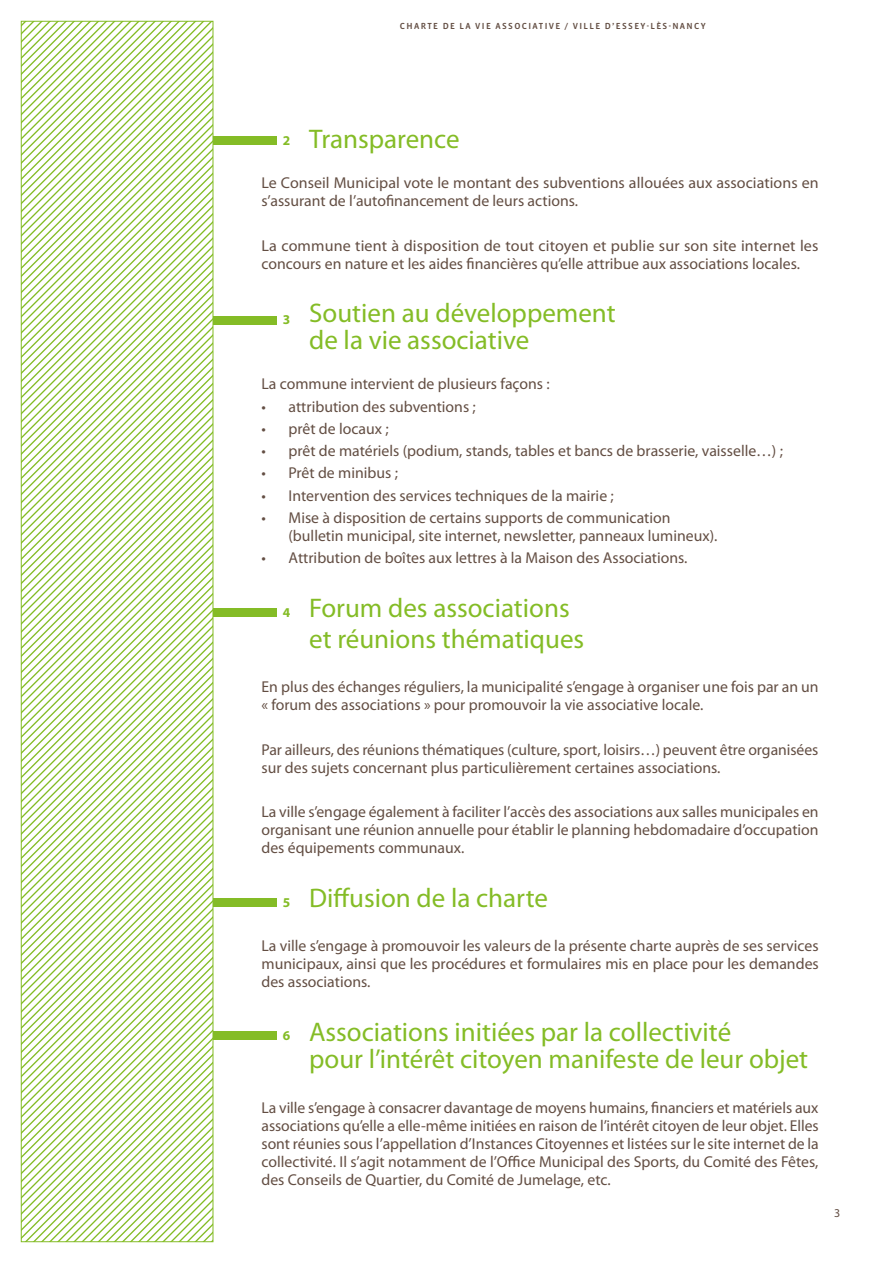
<style>
.page{position:relative;width:893px;height:1263px;background:#fff}
.page>*{position:absolute;margin:0;border:0;box-sizing:border-box;transform-origin:0 0}
.Style_de_paragraphe{font:27px/27px "Myriad Pro";color:#84bc26}
.Labeur{font:15.75px/18px "Myriad Pro";color:#634e43}
.Style_de_paragraphe-2{font:700 13.5px "Myriad Pro";color:#84bc26}
.Labeur-2{font:12px "Myriad Pro";color:#634e43}
.sous-rubriques{font:500 9px "Vista Sans OT";letter-spacing:.15em;color:#634e43}
</style>
<div class="page">
<svg style="left:23px;top:23px;width:188px;height:1217px"></svg>
<div style="left:21px;top:21px;width:192px;height:1221px;border:1px solid #84bc26"></div>
<div style="left:213px;top:1031px;width:63px;height:9px;background:#84bc26"></div>
<div style="left:213px;top:898px;width:63px;height:9px;background:#84bc26"></div>
<div style="left:213px;top:608px;width:63px;height:9px;background:#84bc26"></div>
<div style="left:213px;top:316px;width:63px;height:8px;background:#84bc26"></div>
<div style="left:213px;top:136px;width:63px;height:9px;background:#84bc26"></div>
<p class="sous-rubriques" style="left:400px;top:21px;width:307px">CHARTE DE LA VIE ASSOCIATIVE / VILLE D’ESSEY-LÈS-NANCY</p>
<p class="Style_de_paragraphe" style="left:309px;top:126px;width:152px">Transparence</p>
<p class="Labeur" style="left:261px;top:174px;width:559px">Le Conseil Municipal vote le montant des subventions allouées aux associations en s’assurant de l’autofinancement de leurs actions.</p>
<p class="Labeur" style="left:261px;top:237px;width:558px">La commune tient à disposition de tout citoyen et publie sur son site internet les concours en nature et les aides financières qu’elle attribue aux associations locales.</p>
<p class="Style_de_paragraphe" style="left:309px;top:300px;width:308px">Soutien au développement de la vie associative</p>
<p class="Labeur" style="left:261px;top:375px;width:290px">La commune intervient de plusieurs façons :</p>
<p class="Labeur" style="left:261px;top:398px;width:216px">• attribution des subventions ;</p>
<p class="Labeur" style="left:261px;top:420px;width:129px">• prêt de locaux ;</p>
<p class="Labeur" style="left:261px;top:442px;width:523px">• prêt de matériels (podium, stands, tables et bancs de brasserie, vaisselle…) ;</p>
<p class="Labeur" style="left:261px;top:464px;width:138px">• Prêt de minibus ;</p>
<p class="Labeur" style="left:261px;top:487px;width:354px">• Intervention des services techniques de la mairie ;</p>
<p class="Labeur" style="left:288px;top:509px;width:430px;text-indent:-27px">• Mise à disposition de certains supports de communication (bulletin municipal, site internet, newsletter, panneaux lumineux).</p>
<p class="Labeur" style="left:261px;top:549px;width:427px">• Attribution de boîtes aux lettres à la Maison des Associations.</p>
<p class="Style_de_paragraphe" style="left:309px;top:595px;width:262px">Forum des associations</p>
<p class="Style_de_paragraphe" style="left:309px;top:626px;width:277px">et réunions thématiques</p>
<p class="Labeur" style="left:261px;top:678px;width:559px">En plus des échanges réguliers, la municipalité s’engage à organiser une fois par an un « forum des associations » pour promouvoir la vie associative locale.</p>
<p class="Labeur" style="left:261px;top:741px;width:558px">Par ailleurs, des réunions thématiques (culture, sport, loisirs…) peuvent être organisées sur des sujets concernant plus particulièrement certaines associations.</p>
<p class="Labeur" style="left:261px;top:803px;width:559px;text-align:justify">La ville s’engage également à faciliter l’accès des associations aux salles municipales en organisant une réunion annuelle pour établir le planning hebdomadaire d’occupation des équipements communaux.</p>
<p class="Style_de_paragraphe" style="left:309px;top:885px;width:240px">Diffusion de la charte</p>
<p class="Labeur" style="left:261px;top:937px;width:559px;text-align:justify">La ville s’engage à promouvoir les valeurs de la présente charte auprès de ses services municipaux, ainsi que les procédures et formulaires mis en place pour les demandes des associations.</p>
<p class="Style_de_paragraphe" style="left:309px;top:1019px;width:501px">Associations initiées par la collectivité<br>pour l’intérêt citoyen manifeste de leur objet</p>
<p class="Labeur" style="left:261px;top:1098px;width:559px;text-align:justify">La ville s’engage à consacrer davantage de moyens humains, financiers et matériels aux associations qu’elle a elle-même initiées en raison de l’intérêt citoyen de leur objet. Elles sont réunies sous l’appellation d’Instances Citoyennes et listées sur le site internet de la collectivité. Il s’agit notamment de l’Office Municipal des Sports, du Comité des Fêtes, des Conseils de Quartier, du Comité de Jumelage, etc.</p>
<p class="Style_de_paragraphe-2" style="left:283px;top:132px;width:9px">2</p>
<p class="Style_de_paragraphe-2" style="left:283px;top:312px;width:9px">3</p>
<p class="Style_de_paragraphe-2" style="left:283px;top:604px;width:9px">4</p>
<p class="Style_de_paragraphe-2" style="left:283px;top:895px;width:9px">5</p>
<p class="Style_de_paragraphe-2" style="left:283px;top:1027px;width:9px">6</p>
<p class="Labeur-2" style="left:834px;top:1207px;width:8px">3</p>
</div>
